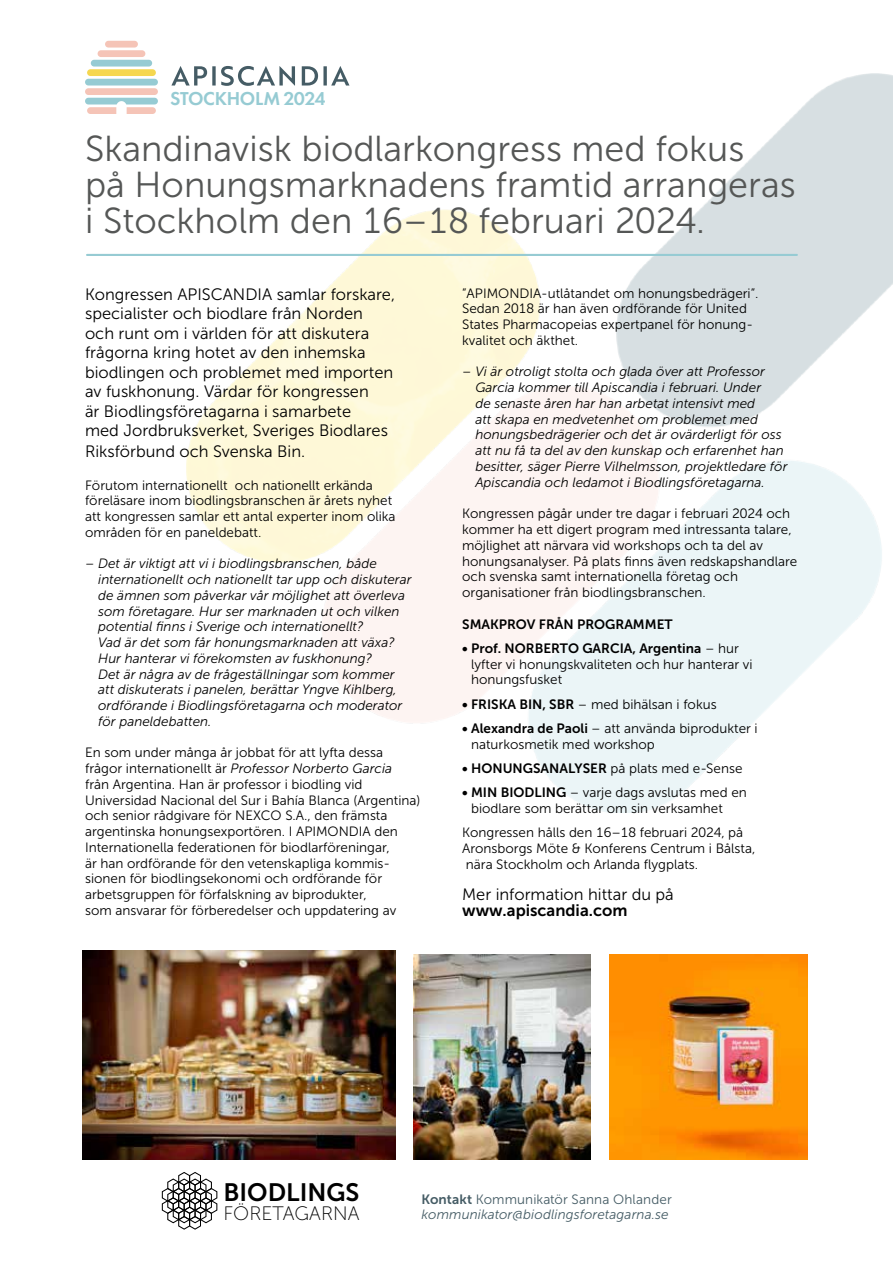
<style>
.page{position:relative;width:893px;height:1263px;background:#fff}
.page>*{position:absolute;margin:0;border:0;box-sizing:border-box;transform-origin:0 0}
.t1{font:36px/36px "Museo Sans 300";color:#555756}
.t2{font:25.05px "Museo Sans 700";color:#000}
.t3{font:600 19.35px "Futura PT";letter-spacing:-.015em;color:#96cbd3}
.t4{font:19.35px "Museo Sans 100";color:#000}
.t5{font:16.5px/19.5px "Museo Sans 300";color:#000}
.t6{font:16.5px "Museo Sans 700";color:#000}
.t7{font:13.5px/15.8px "Museo Sans 300";color:#000}
.t8{font:italic 13.5px/15.8px "Museo Sans 300";color:#000}
.t9{font:italic 13.5px/15px "Museo Sans 300";letter-spacing:.005em;color:#455c65}
.t10{font:13.5px "Museo Sans 700";color:#000}
.s1{font-style:italic}
.s2{font-family:"Museo Sans 300"}
.s3{font-family:"Museo Sans 700"}
.s4{font-family:"Museo Sans 700";font-style:normal}
.s5{font-style:normal}
</style>
<div class="page">
<hr style="left:87px;top:254px;width:710px;height:2px;background:#96cbd3">
<div style="left:105px;top:41px;width:33px;height:7px;background:#f5c4b7;border-radius:3px"></div>
<div style="left:98px;top:50px;width:47px;height:7px;background:#f5c4b7;border-radius:3px"></div>
<div style="left:91px;top:60px;width:61px;height:7px;background:#96cbd3;border-radius:3px"></div>
<div style="left:87px;top:69px;width:69px;height:7px;background:#f5d750;border-radius:3px"></div>
<div style="left:85px;top:79px;width:73px;height:7px;background:#96cbd3;border-radius:3px"></div>
<div style="left:85px;top:88px;width:73px;height:7px;background:#f5c4b7;border-radius:3px"></div>
<svg style="left:85px;top:98px;width:73px;height:16px"></svg>
<svg style="left:171px;top:66px;width:178px;height:20px"></svg>
<img style="left:83px;top:950px;width:312px;height:209px">
<img style="left:414px;top:955px;width:176px;height:204px">
<img style="left:609px;top:955px;width:198px;height:204px">
<svg style="left:161px;top:1172px;width:57px;height:58px"></svg>
<h3 class="t3" style="left:170px;top:86px;width:157px">STOCKHOLM 2024</h3>
<h1 class="t1" style="left:85px;top:131px;width:712px">Skandinavisk biodlarkongress med fokus<br>på Honungsmarknadens framtid arrangeras i Stockholm den 16–18 februari 2024.</h1>
<p class="t5" style="left:85px;top:284px;width:311px">Kongressen APISCANDIA samlar forskare, specialister och biodlare från Norden och runt om i världen för att diskutera frågorna kring hotet av den inhemska biodlingen och problemet med importen av fuskhonung. Värdar för kongressen<br>är Biodlingsföretagarna i samarbete<br>med Jordbruksverket, Sveriges Biodlares</p>
<p class="t5" style="left:85px;top:442px;width:222px">Riksförbund och Svenska Bin.</p>
<p class="t7" style="left:85px;top:477px;width:312px">Förutom internationellt och nationellt erkända föreläsare inom biodlingsbranschen är årets nyhet att kongressen samlar ett antal experter inom olika områden för en paneldebatt.</p>
<p class="t8" style="left:98px;top:556px;width:315px;text-indent:-13px">– Det är viktigt att vi i biodlingsbranschen, både internationellt och nationellt tar upp och diskuterar de ämnen som påverkar vår möjlighet att överleva som företagare. Hur ser marknaden ut och vilken potential finns i Sverige och internationellt?<br>Vad är det som får honungsmarknaden att växa?<br>Hur hanterar vi förekomsten av fuskhonung?<br>Det är några av de frågeställningar som kommer att diskuterats i panelen, berättar Yngve Kihlberg, ordförande i Biodlingsföretagarna och moderator för paneldebatten.</p>
<p class="t7" style="left:85px;top:745px;width:337px">En som under många år jobbat för att lyfta dessa frågor internationellt är <span class="s1">Professor Norberto Garcia<br></span>från Argentina. Han är professor i biodling vid Universidad Nacional del Sur i Bahía Blanca (Argentina) och senior rådgivare för NEXCO S.A., den främsta argentinska honungsexportören. I APIMONDIA den Internationella federationen för biodlarföreningar,<br>är han ordförande för den vetenskapliga kommis&shy;sionen för biodlingsekonomi och ordförande för arbetsgruppen för förfalskning av biprodukter,<br>som ansvarar för förberedelser och uppdatering av</p>
<p class="t7" style="left:462px;top:285px;width:298px">”APIMONDIA-utlåtandet om honungsbedrägeri”.<br>Sedan 2018 är han även ordförande för United States Pharmacopeias expertpanel för honung&shy;kvalitet och äkthet.</p>
<p class="t8" style="left:475px;top:364px;width:314px;text-indent:-13px">– Vi är otroligt stolta och glada över att Professor Garcia kommer till Apiscandia i februari. Under<br>de senaste åren har han arbetat intensivt med<br>att skapa en medvetenhet om problemet med honungsbedrägerier och det är ovärderligt för oss att nu få ta del av den kunskap och erfarenhet han besitter, säger Pierre Vilhelmsson, projektledare för Apiscandia och ledamot i Biodlingsföretagarna.</p>
<p class="t7" style="left:462px;top:506px;width:337px">Kongressen pågår under tre dagar i februari 2024 och kommer ha ett digert program med intressanta talare, möjlighet att närvara vid workshops och ta del av honungsanalyser. På plats finns även redskapshandlare och svenska samt internationella företag och organisationer från biodlingsbranschen.</p>
<p class="t10" style="left:462px;top:616px;width:212px">SMAKPROV FRÅN PROGRAMMET</p>
<p class="t10" style="left:462px;top:641px;width:278px">• Prof. NORBERTO GARCIA, Argentina <span class="s2">– hur</span></p>
<p class="t7" style="left:471px;top:656px;width:283px">lyfter vi honungskvaliteten och hur hanterar vi honungsfusket</p>
<p class="t7" style="left:462px;top:696px;width:256px"><span class="s3">• FRISKA BIN, SBR</span> – med bihälsan i fokus</p>
<p class="t7" style="left:471px;top:720px;width:288px;text-indent:-9px"><span class="s3">• Alexandra de Paoli</span> – att använda biprodukter i naturkosmetik med workshop</p>
<p class="t7" style="left:462px;top:760px;width:282px"><span class="s3">• HONUNGSANALYSER</span> på plats med e-Sense</p>
<p class="t7" style="left:471px;top:785px;width:277px;text-indent:-9px"><span class="s3">• MIN BIODLING</span> – varje dags avslutas med en biodlare som berättar om sin verksamhet</p>
<p class="t7" style="left:462px;top:825px;width:295px">Kongressen hålls den 16–18 februari 2024, på<br>Aronsborgs Möte &amp; Konferens Centrum i Bålsta, nära Stockholm och Arlanda flygplats.</p>
<p class="t5" style="left:462px;top:885px;width:213px">Mer information hittar du på</p>
<p class="t6" style="left:462px;top:901px;width:167px">www.apiscandia.com</p>
<h2 class="t2" style="left:223px;top:1178px;width:138px">BIODLINGS</h2>
<h3 class="t4" style="left:223px;top:1203px;width:138px">FÖRETAGARNA</h3>
<p class="t9" style="left:421px;top:1192px;width:252px"><span class="s4">Kontakt</span> <span class="s5">Kommunikatör Sanna Ohlander </span>kommunikator@biodlingsforetagarna.se</p>
</div>
